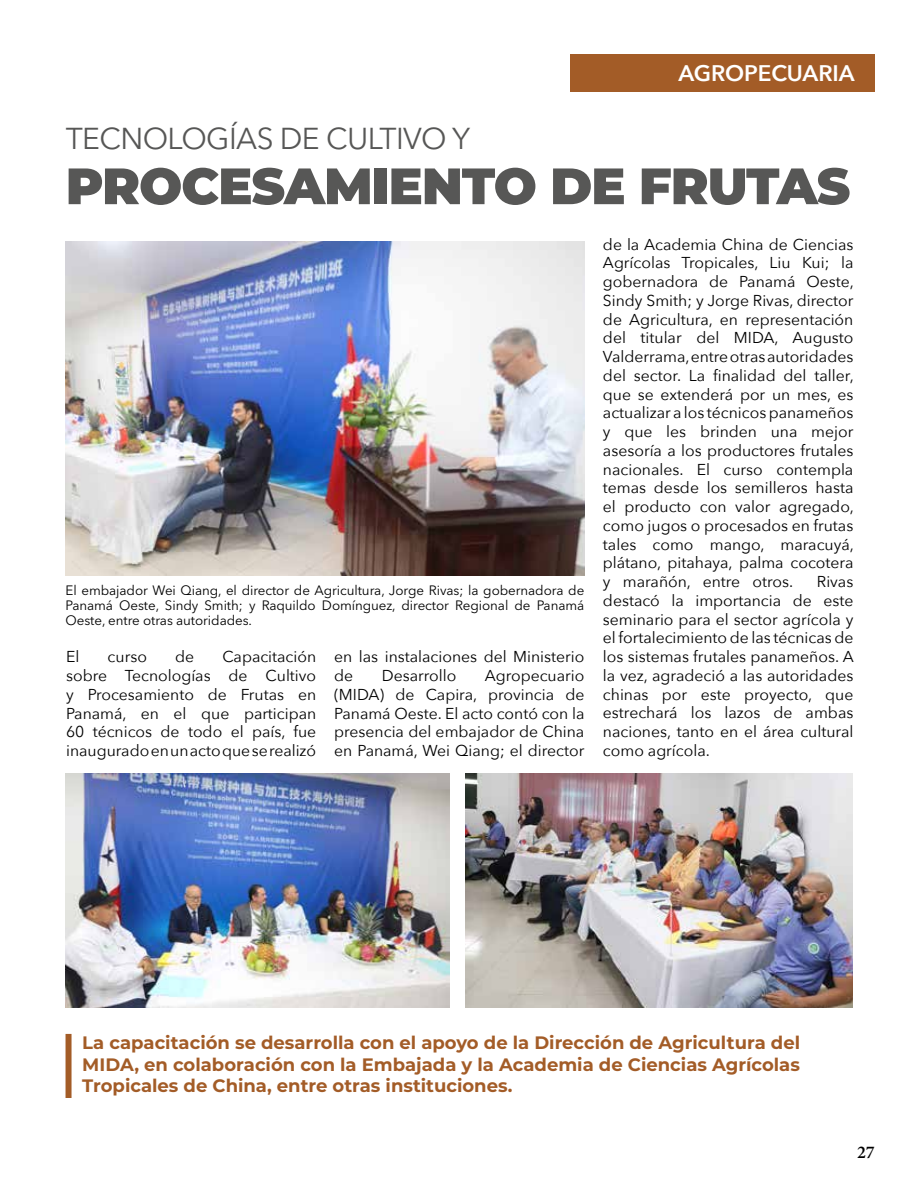
<style>
.page{position:relative;width:918px;height:1188px;background:#fff}
.page>*{position:absolute;margin:0;border:0;box-sizing:border-box;transform-origin:0 0}
.t1{font:900 51px "Montserrat";letter-spacing:-.02em;color:#575756}
.t2{font:30px "Avenir Next LT Pro";letter-spacing:-.02em;color:#575756}
.t3{font:600 22.5px "Avenir Next";letter-spacing:-.005em;color:#fff}
.t4{font:700 18px/21.6px "Montserrat";color:#a35c27;text-align:justify}
.t5{font:600 18px "Minion Pro";color:#000}
.t6{font:15.75px/18.8px "Avenir Next";color:#000;text-align:justify}
.t7{font:13.5px/15px "Avenir Next LT Pro";letter-spacing:-.005em;color:#000;text-align:justify}
</style>
<div class="page">
<div style="left:570px;top:54px;width:305px;height:38px;background:#a35c27"></div>
<img style="left:466px;top:773px;width:387px;height:235px">
<img style="left:66px;top:241px;width:519px;height:335px">
<img style="left:66px;top:774px;width:383px;height:234px">
<div style="left:66px;top:1034px;width:6px;height:64px;background:#a35c27"></div>
<h3 class="t3" style="left:679px;top:54px;width:178px">AGROPECUARIA</h3>
<h2 class="t2" style="left:66px;top:120px;width:406px">TECNOLOGÍAS DE CULTIVO Y</h2>
<h1 class="t1" style="left:66px;top:148px;width:786px">PROCESAMIENTO DE FRUTAS</h1>
<p class="t7" style="left:66px;top:583px;width:520px">El embajador Wei Qiang, el director de Agricultura, Jorge Rivas; la gobernadora de Panamá Oeste, Sindy Smith; y Raquildo Domínguez, director Regional de Panamá Oeste, entre otras autoridades.</p>
<p class="t6" style="left:66px;top:647px;width:15px">El</p>
<p class="t6" style="left:108px;top:647px;width:41px">curso</p>
<p class="t6" style="left:175px;top:647px;width:21px">de</p>
<p class="t6" style="left:66px;top:647px;width:252px;text-indent:156px">Capacitación sobre Tecnologías de Cultivo y Procesamiento de Frutas en Panamá, en el que participan 60 técnicos de todo el país, fue inaugurado en un acto que se realizó</p>
<p class="t6" style="left:334px;top:647px;width:252px">en las instalaciones del Ministerio de</p>
<p class="t6" style="left:382px;top:666px;width:76px">Desarrollo</p>
<p class="t6" style="left:334px;top:666px;width:252px;text-indent:151px">Agropecuario (MIDA) de Capira, provincia de Panamá Oeste. El acto contó con la presencia del embajador de China en Panamá, Wei Qiang; el director</p>
<p class="t6" style="left:603px;top:234px;width:252px">de la Academia China de Ciencias Agrícolas Tropicales, Liu Kui; la gobernadora de Panamá Oeste, Sindy Smith; y Jorge Rivas, director de Agricultura, en representación del titular del MIDA, Augusto Valderrama, entre otras autoridades del sector. La finalidad del taller, que se extenderá por un mes, es actualizar a los técnicos panameños y que les brinden una mejor asesoría a los productores frutales nacionales. El curso contempla temas desde los semilleros hasta el producto con valor agregado, como jugos o procesados en frutas tales como mango, maracuyá, plátano, pitahaya, palma cocotera y marañón, entre otros.</p>
<p class="t6" style="left:603px;top:572px;width:252px;text-indent:214px">Rivas destacó la importancia de este seminario para el sector agrícola y el fortalecimiento de las técnicas de los sistemas frutales panameños. A la vez, agradeció a las autoridades chinas por este proyecto, que estrechará los lazos de ambas naciones, tanto en el área cultural como agrícola.</p>
<p class="t4" style="left:82px;top:1031px;width:719px">La capacitación se desarrolla con el apoyo de la Dirección de Agricultura del MIDA, en colaboración con la Embajada y la Academia de Ciencias Agrícolas Tropicales de China, entre otras instituciones.</p>
<p class="t5" style="left:857px;top:1140px;width:19px">27</p>
</div>
